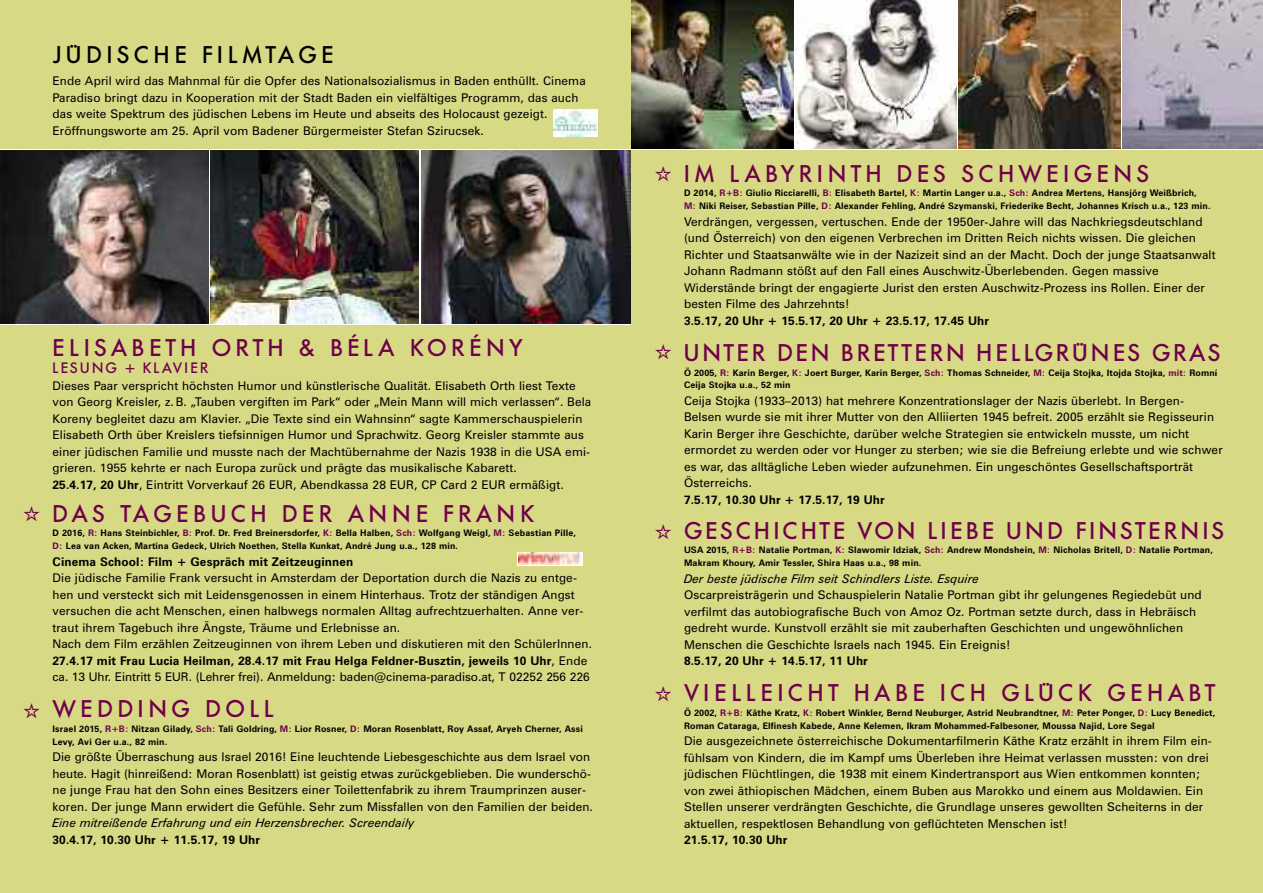
<style>
.page{position:relative;width:1263px;height:893px;background:#fff}
.page>*{position:absolute;margin:0;border:0;box-sizing:border-box;transform-origin:0 0}
.t1{font:500 24px "Futura BQ";letter-spacing:.17em;color:#6f0049}
.t2{font:500 24px "Futura BQ";letter-spacing:.115em;color:#6f0049}
.t3{font:500 24px "Futura BQ";letter-spacing:.17em;color:#000}
.t4{font:500 15px "Futura BQ";letter-spacing:.115em;color:#6f0049}
.t5{font:12px/16.5px "Zurich BT";letter-spacing:.01em;color:#000}
.t6{font:700 12px "Zurich BT";letter-spacing:.01em;color:#000}
.t7{font:italic 12px "Zurich BT";color:#000}
.t8{font:700 9px/12.8px "Zurich BT";letter-spacing:.015em;color:#000}
.s1{font-weight:700}
.s2{color:#6f0049}
</style>
<div class="page">
<div style="left:0;top:0;width:631px;height:149px;background:#d8d985"></div>
<div style="left:0;top:325px;width:631px;height:568px;background:#d8d985"></div>
<img style="left:0;top:151px;width:208px;height:172px">
<img style="left:210px;top:151px;width:209px;height:172px">
<img style="left:421px;top:151px;width:210px;height:172px">
<div style="left:631px;top:151px;width:632px;height:742px;background:#d8d985"></div>
<svg style="left:553px;top:109px;width:45px;height:28px"></svg>
<img style="left:554px;top:110px;width:43px;height:26px">
<img style="left:631px;top:0;width:162px;height:149px">
<img style="left:795px;top:0;width:162px;height:149px">
<img style="left:959px;top:0;width:161px;height:149px">
<img style="left:1123px;top:0;width:140px;height:149px">
<svg style="left:517px;top:552px;width:66px;height:14px"></svg>
<img style="left:518px;top:553px;width:65px;height:11px">
<h1 class="t3" style="left:53px;top:41px;width:282px">JÜDISCHE FILMTAGE</h1>
<p class="t5" style="left:53px;top:74px;width:535px">Ende April wird das Mahnmal für die Opfer des Nationalsozialismus in Baden enthüllt. Cinema Paradiso bringt dazu in Kooperation mit der Stadt Baden ein vielfältiges Programm, das auch das weite Spektrum des jüdischen Lebens im Heute und abseits des Holocaust gezeigt.<br>Eröffnungsworte am 25. April vom Badener Bürgermeister Stefan Szirucsek.</p>
<h1 class="t1" style="left:53px;top:334px;width:472px">ELISABETH ORTH &amp; BÉLA KORÉNY</h1>
<p class="t4" style="left:53px;top:359px;width:158px">LESUNG + KLAVIER</p>
<p class="t5" style="left:53px;top:378px;width:540px">Dieses Paar verspricht höchsten Humor und künstlerische Qualität. Elisabeth Orth liest Texte von Georg Kreisler, z. B. „Tauben vergiften im Park“ oder „Mein Mann will mich verlassen“. Bela Koreny begleitet dazu am Klavier. „Die Texte sind ein Wahnsinn“ sagte Kammerschauspielerin Elisabeth Orth über Kreislers tiefsinnigen Humor und Sprachwitz. Georg Kreisler stammte aus einer jüdischen Familie und musste nach der Machtübernahme der Nazis 1938 in die USA emi&shy;grieren. 1955 kehrte er nach Europa zurück und prägte das musikalische Kabarett.<br><span class="s1">25.4.17, 20 Uhr</span>, Eintritt Vorverkauf 26 EUR, Abendkassa 28 EUR, CP Card 2 EUR ermäßigt.</p>
<h1 class="t1" style="left:53px;top:500px;width:483px">DAS TAGEBUCH DER ANNE FRANK</h1>
<p class="t8" style="left:53px;top:528px;width:525px">D 2016, <span class="s2">R:</span> Hans Steinbichler, <span class="s2">B:</span> Prof. Dr. Fred Breinersdorfer, <span class="s2">K:</span> Bella Halben, <span class="s2">Sch:</span> Wolfgang Weigl, <span class="s2">M:</span> Sebastian Pille,<br><span class="s2">D:</span> Lea van Acken, Martina Gedeck, Ulrich Noethen, Stella Kunkat, André Jung u.a., 128 min.</p>
<p class="t6" style="left:53px;top:557px;width:302px">Cinema School: Film + Gespräch mit Zeitzeuginnen</p>
<p class="t5" style="left:52px;top:571px;width:541px">Die jüdische Familie Frank versucht in Amsterdam der Deportation durch die Nazis zu entge&shy;hen und versteckt sich mit Leidensgenossen in einem Hinterhaus. Trotz der ständigen Angst versuchen die acht Menschen, einen halbwegs normalen Alltag aufrechtzuerhalten. Anne ver&shy;traut ihrem Tagebuch ihre Ängste, Träume und Erlebnisse an.<br>Nach dem Film erzählen Zeitzeuginnen von ihrem Leben und diskutieren mit den SchülerInnen.<br><span class="s1">27.4.17 mit Frau Lucia Heilman, 28.4.17 mit Frau Helga Feldner-Busztin, jeweils 10 Uhr</span>, Ende ca. 13 Uhr. Eintritt 5 EUR. (Lehrer frei). Anmeldung: baden@cinema-paradiso.at, T 02252 256 226</p>
<h1 class="t1" style="left:53px;top:695px;width:224px">WEDDING DOLL</h1>
<p class="t8" style="left:53px;top:723px;width:532px">Israel 2015, <span class="s2">R+B:</span> Nitzan Gilady, <span class="s2">Sch:</span> Tali Goldring, <span class="s2">M:</span> Lior Rosner, <span class="s2">D:</span> Moran Rosenblatt, Roy Assaf, Aryeh Cherner, Assi<br>Levy, Avi Ger u.a., 82 min.</p>
<p class="t5" style="left:53px;top:750px;width:542px">Die größte Überraschung aus Israel 2016! Eine leuchtende Liebesgeschichte aus dem Israel von heute. Hagit (hinreißend: Moran Rosenblatt) ist geistig etwas zurückgeblieben. Die wunderschö&shy;ne junge Frau hat den Sohn eines Besitzers einer Toilettenfabrik zu ihrem Traumprinzen auser&shy;koren. Der junge Mann erwidert die Gefühle. Sehr zum Missfallen von den Familien der beiden.</p>
<p class="t7" style="left:52px;top:819px;width:364px">Eine mitreißende Erfahrung und ein Herzensbrecher. Screendaily</p>
<p class="t6" style="left:52px;top:835px;width:209px">30.4.17, 10.30 Uhr + 11.5.17, 19 Uhr</p>
<h1 class="t1" style="left:684px;top:160px;width:467px">IM LABYRINTH DES SCHWEIGENS</h1>
<p class="t8" style="left:684px;top:188px;width:528px">D 2014, <span class="s2">R+B:</span> Giulio Ricciarelli, <span class="s2">B:</span> Elisabeth Bartel, <span class="s2">K:</span> Martin Langer u.a., <span class="s2">Sch:</span> Andrea Mertens, Hansjörg Weißbrich,<br><span class="s2">M:</span> Niki Reiser, Sebastian Pille, <span class="s2">D:</span> Alexander Fehling, André Szymanski, Friederike Becht, Johannes Krisch u.a., 123 min.</p>
<p class="t5" style="left:684px;top:214px;width:533px">Verdrängen, vergessen, vertuschen. Ende der 1950er-Jahre will das Nachkriegsdeutschland (und Österreich) von den eigenen Verbrechen im Dritten Reich nichts wissen. Die gleichen Richter und Staatsanwälte wie in der Nazizeit sind an der Macht. Doch der junge Staatsanwalt Johann Radmann stößt auf den Fall eines Auschwitz-Überlebenden. Gegen massive Widerstände bringt der engagierte Jurist den ersten Auschwitz-Prozess ins Rollen. Einer der besten Filme des Jahrzehnts!</p>
<p class="t6" style="left:684px;top:316px;width:307px">3.5.17, 20 Uhr + 15.5.17, 20 Uhr + 23.5.17, 17.45 Uhr</p>
<h1 class="t2" style="left:684px;top:339px;width:538px">UNTER DEN BRETTERN HELLGRÜNES GRAS</h1>
<p class="t8" style="left:684px;top:367px;width:535px">Ö 2005, <span class="s2">R:</span> Karin Berger, <span class="s2">K:</span> Joert Burger, Karin Berger, <span class="s2">Sch:</span> Thomas Schneider, <span class="s2">M:</span> Ceija Stojka, Itojda Stojka, <span class="s2">mit:</span> Romní<br>Ceija Stojka u.a., 52 min</p>
<p class="t5" style="left:684px;top:393px;width:540px">Ceija Stojka (1933–2013) hat mehrere Konzentrationslager der Nazis überlebt. In Bergen-Belsen wurde sie mit ihrer Mutter von den Alliierten 1945 befreit. 2005 erzählt sie Regisseurin Karin Berger ihre Geschichte, darüber welche Strategien sie entwickeln musste, um nicht ermordet zu werden oder vor Hunger zu sterben; wie sie die Befreiung erlebte und wie schwer es war, das alltägliche Leben wieder aufzunehmen. Ein ungeschöntes Gesellschaftsporträt Österreichs.</p>
<p class="t6" style="left:684px;top:495px;width:202px">7.5.17, 10.30 Uhr + 17.5.17, 19 Uhr</p>
<h1 class="t2" style="left:684px;top:517px;width:542px">GESCHICHTE VON LIEBE UND FINSTERNIS</h1>
<p class="t8" style="left:684px;top:545px;width:530px">USA 2015, <span class="s2">R+B:</span> Natalie Portman, <span class="s2">K:</span> Slawomir Idziak, <span class="s2">Sch:</span> Andrew Mondshein, <span class="s2">M:</span> Nicholas Britell, <span class="s2">D:</span> Natalie Portman,<br>Makram Khoury, Amir Tessler, Shira Haas u.a., 98 min.</p>
<p class="t7" style="left:684px;top:574px;width:297px">Der beste jüdische Film seit Schindlers Liste. Esquire</p>
<p class="t5" style="left:684px;top:588px;width:519px">Oscarpreisträgerin und Schauspielerin Natalie Portman gibt ihr gelungenes Regiedebüt und verfilmt das autobiografische Buch von Amoz Oz. Portman setzte durch, dass in Hebräisch gedreht wurde. Kunstvoll erzählt sie mit zauberhaften Geschichten und ungewöhnlichen Menschen die Geschichte Israels nach 1945. Ein Ereignis!</p>
<p class="t6" style="left:684px;top:657px;width:185px">8.5.17, 20 Uhr + 14.5.17, 11 Uhr</p>
<h1 class="t1" style="left:684px;top:679px;width:533px">VIELLEICHT HABE ICH GLÜCK GEHABT</h1>
<p class="t8" style="left:684px;top:707px;width:533px">Ö 2002, <span class="s2">R+B:</span> Käthe Kratz, <span class="s2">K:</span> Robert Winkler, Bernd Neuburger, Astrid Neubrandtner, <span class="s2">M:</span> Peter Ponger, <span class="s2">D:</span> Lucy Benedict,<br>Roman Cataraga, Elfinesh Kabede, Anne Kelemen, Ikram Mohammed-Falbesoner, Moussa Najid, Lore Segal</p>
<p class="t5" style="left:684px;top:734px;width:529px">Die ausgezeichnete österreichische Dokumentarfilmerin Käthe Kratz erzählt in ihrem Film ein&shy;fühlsam von Kindern, die im Kampf ums Überleben ihre Heimat verlassen mussten: von drei jüdischen Flüchtlingen, die 1938 mit einem Kindertransport aus Wien entkommen konnten; von zwei äthiopischen Mädchen, einem Buben aus Marokko und einem aus Moldawien. Ein Stellen unserer verdrängten Geschichte, die Grundlage unseres gewollten Scheiterns in der aktuellen, respektlosen Behandlung von geflüchteten Menschen ist!</p>
<p class="t6" style="left:684px;top:835px;width:105px">21.5.17, 10.30 Uhr</p>
</div>
